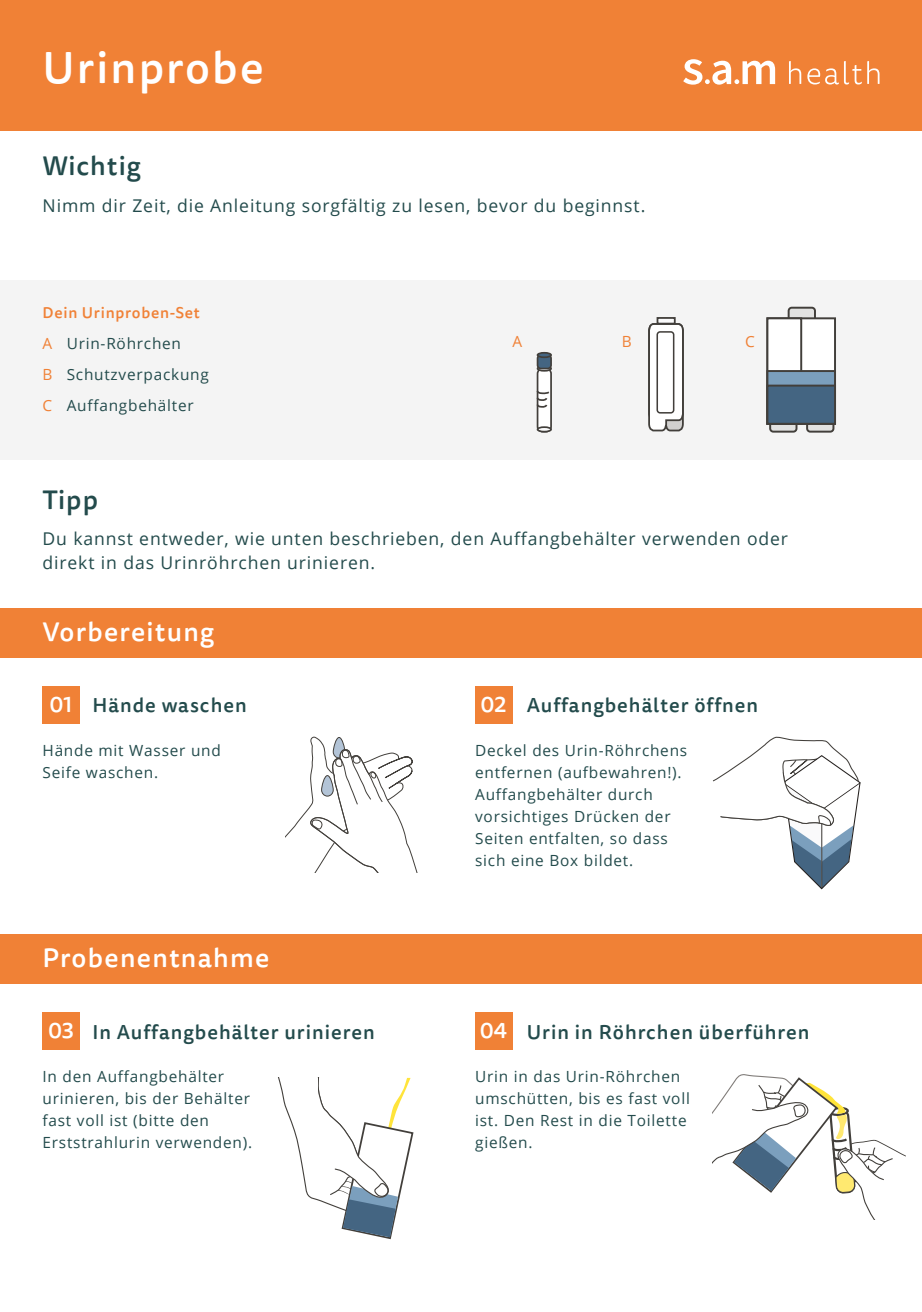
<style>
.page{position:relative;width:922px;height:1312px;background:#fff}
.page>*{position:absolute;margin:0;border:0;box-sizing:border-box;transform-origin:0 0}
.t1{font:500 44px "Tisa Sans Pro";letter-spacing:.05em;color:#fff}
.t2{font:500 26.25px "Tisa Sans Pro";letter-spacing:.05em;color:#fff}
.t3{font:500 26.25px "Tisa Sans Pro";letter-spacing:.03em;color:#234b4c}
.t4{font:500 19.75px "Tisa Sans Pro";letter-spacing:.05em;color:#234b4c}
.t5{font:17.5px/24.2px "Open Sans";letter-spacing:.05em;color:#234b4c}
.t6{font:15.25px/22px "Open Sans";letter-spacing:.05em;color:#234b4c}
.t7{font:500 15.25px "Tisa Sans Pro";letter-spacing:.05em;color:#f08136}
.t8{font:15.25px "Open Sans";color:#f08136}
.s1{color:#f08136}
.s2{font-size:22px;color:#fff}
</style>
<div class="page">
<div style="left:0;top:280px;width:921px;height:179px;background:#f4f4f4"></div>
<div style="left:0;top:608px;width:921px;height:50px;background:#f08136"></div>
<div style="left:0;top:933px;width:921px;height:50px;background:#f08136"></div>
<div style="left:0;top:0;width:921px;height:131px;background:#f08136"></div>
<svg style="left:278px;top:1077px;width:136px;height:162px"></svg>
<svg style="left:712px;top:1074px;width:193px;height:144px"></svg>
<svg style="left:713px;top:736px;width:147px;height:153px"></svg>
<div style="left:536px;top:426px;width:15px;height:6px;border:2px solid #423f3b;border-radius:50%"></div>
<div style="left:536px;top:352px;width:15px;height:6px;border:2px solid #423f3b;border-radius:50%"></div>
<svg style="left:536px;top:353px;width:15px;height:78px"></svg>
<svg style="left:648px;top:317px;width:36px;height:115px"></svg>
<div style="left:656px;top:331px;width:18px;height:82px;border:2px solid #423f3b;border-radius:3px"></div>
<div style="left:788px;top:307px;width:26px;height:18px;background:#e2e2e1"></div>
<div style="left:787px;top:306px;width:28px;height:20px;border:2px solid #423f3b;border-radius:3px"></div>
<svg style="left:772px;top:424px;width:22px;height:5px"></svg>
<div style="left:769px;top:413px;width:28px;height:19px;border:2px solid #423f3b;border-radius:3px"></div>
<svg style="left:808px;top:424px;width:23px;height:5px"></svg>
<div style="left:805px;top:413px;width:29px;height:19px;border:2px solid #423f3b;border-radius:3px"></div>
<div style="left:767px;top:318px;width:67px;height:105px;background:#fff"></div>
<div style="left:766px;top:317px;width:69px;height:107px;border:2px solid #423f3b"></div>
<div style="left:766px;top:317px;width:36px;height:107px;border:2px solid #423f3b"></div>
<div style="left:767px;top:371px;width:67px;height:52px;background:#7b9fbd"></div>
<div style="left:766px;top:370px;width:69px;height:54px;border:2px solid #423f3b"></div>
<div style="left:767px;top:385px;width:67px;height:38px;background:#446582"></div>
<div style="left:766px;top:384px;width:69px;height:40px;border:2px solid #423f3b"></div>
<div style="left:475px;top:686px;width:37px;height:37px;background:#f08136"></div>
<div style="left:43px;top:686px;width:37px;height:37px;background:#f08136"></div>
<div style="left:43px;top:1012px;width:37px;height:37px;background:#f08136"></div>
<div style="left:475px;top:1012px;width:37px;height:37px;background:#f08136"></div>
<svg style="left:285px;top:736px;width:133px;height:136px"></svg>
<svg style="left:789px;top:61px;width:12px;height:23px"></svg>
<svg style="left:807px;top:61px;width:54px;height:23px"></svg>
<svg style="left:867px;top:61px;width:12px;height:23px"></svg>
<svg style="left:683px;top:59px;width:92px;height:26px"></svg>
<h1 class="t1" style="left:43px;top:37px;width:223px">Urinprobe</h1>
<h2 class="t3" style="left:43px;top:148px;width:100px">Wichtig</h2>
<p class="t5" style="left:43px;top:193px;width:604px">Nimm dir Zeit, die Anleitung sorgfältig zu lesen, bevor du beginnst.</p>
<p class="t7" style="left:43px;top:302px;width:159px">Dein Urinproben-Set</p>
<p class="t6" style="left:43px;top:327px;width:168px;line-height:31px"><span class="s1">A</span> Urin-Röhrchen<br><span class="s1">B</span> Schutzverpackung<br><span class="s1">C</span> Auffangbehälter</p>
<p class="t8" style="left:512px;top:331px;width:11px">A</p>
<p class="t8" style="left:621px;top:331px;width:11px">B</p>
<p class="t8" style="left:745px;top:331px;width:11px">C</p>
<h2 class="t3" style="left:43px;top:481px;width:57px">Tipp</h2>
<p class="t5" style="left:43px;top:526px;width:746px">Du kannst entweder, wie unten beschrieben, den Auffangbehälter verwenden oder direkt in das Urinröhrchen urinieren.</p>
<h2 class="t2" style="left:43px;top:613px;width:173px">Vorbereitung</h2>
<p class="t4" style="left:50px;top:691px;width:198px"><span class="s2">01</span> Hände waschen</p>
<p class="t6" style="left:43px;top:739px;width:180px">Hände mit Wasser und<br>Seife waschen.</p>
<h2 class="t2" style="left:43px;top:939px;width:228px">Probenentnahme</h2>
<p class="t4" style="left:480px;top:691px;width:279px"><span class="s2">02</span> Auffangbehälter öffnen</p>
<p class="t6" style="left:475px;top:739px;width:213px">Deckel des Urin-Röhrchens entfernen (aufbewahren!).<br>Auffangbehälter durch vorsichtiges Drücken der<br>Seiten entfalten, so dass sich eine Box bildet.</p>
<p class="t4" style="left:48px;top:1017px;width:328px"><span class="s2">03</span> In Auffangbehälter urinieren</p>
<p class="t4" style="left:480px;top:1017px;width:331px"><span class="s2">04</span> Urin in Röhrchen überführen</p>
<p class="t6" style="left:43px;top:1064px;width:211px">In den Auffangbehälter urinieren, bis der Behälter fast voll ist (bitte den<br>Erststrahlurin verwenden).</p>
<p class="t6" style="left:475px;top:1064px;width:216px">Urin in das Urin-Röhrchen umschütten, bis es fast voll ist. Den Rest in die Toilette gießen.</p>
</div>
